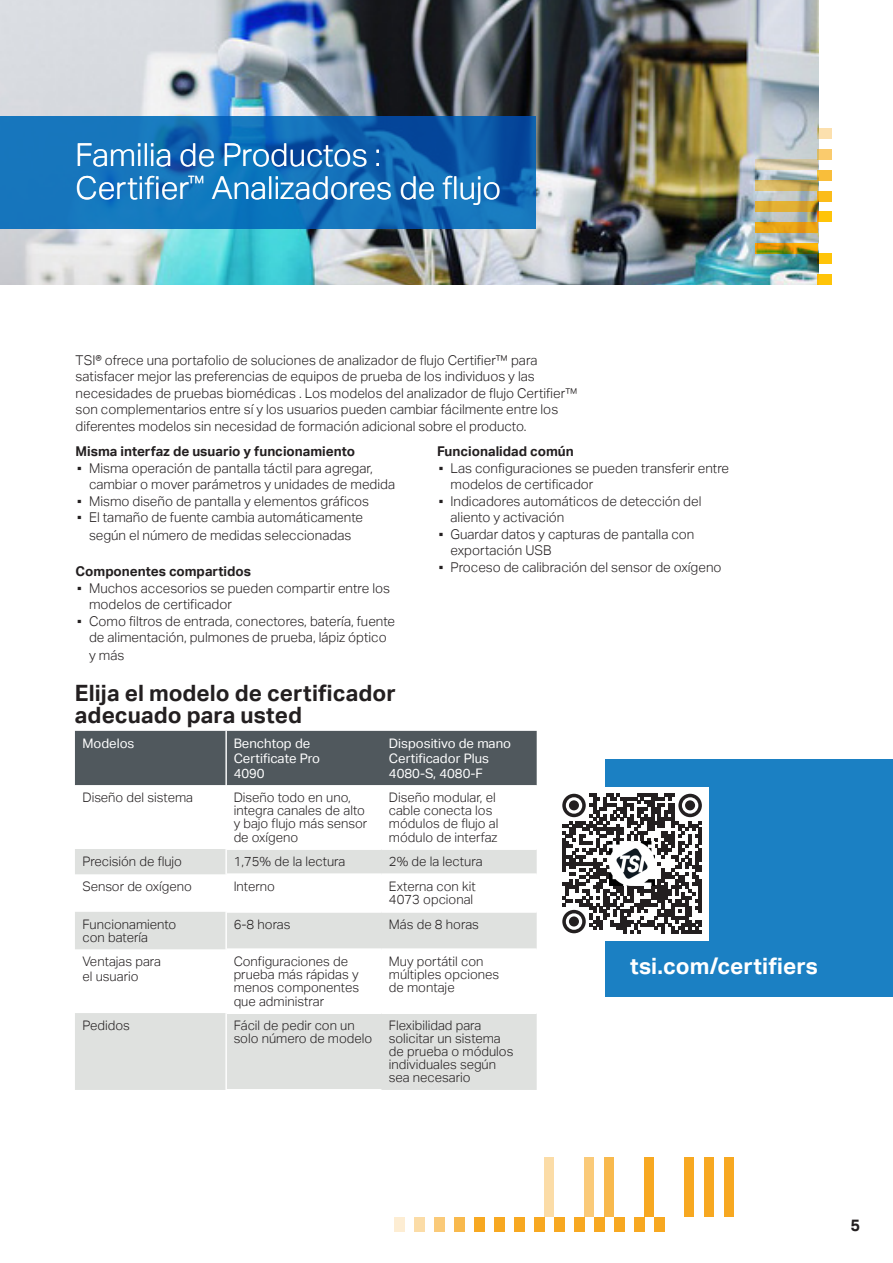
<style>
.page{position:relative;width:893px;height:1263px;background:#fff}
.page>*{position:absolute;margin:0;border:0;box-sizing:border-box;transform-origin:0 0}
.Headline_-_Section_Header{font:300 31.5px/33px "Aktiv Grotesk";color:#fff}
.Subheaders{font:700 22.5px/22.5px "Aktiv Grotesk";letter-spacing:.005em;color:#231f20}
.Subheaders-2{font:700 22.5px "Aktiv Grotesk";letter-spacing:.005em;color:#fff}
.Body_Copy_Section_Header{font:700 16.5px "Aktiv Grotesk";color:#231f20}
.Body_Copy{font:300 13.5px/16.5px "Aktiv Grotesk";color:#231f20}
.t1{font:700 13.5px "Aktiv Grotesk";color:#231f20}
.Table_-_Bullet_Check_Mark{font:300 13.2px/13.2px "Aktiv Grotesk";color:#231f20}
.Table_-_Left_Column_Copy{font:300 13.2px/13.2px "Aktiv Grotesk";color:#231f20}
.Table_Headers{font:13.2px/15px "Aktiv Grotesk";color:#fff}
.Table_-_Copy{font:300 13.2px/13.2px "Aktiv Grotesk";color:#231f20}
.s1{font-weight:400}
</style>
<div class="page">
<img style="left:0;top:0;width:818px;height:285px">
<svg style="left:0;top:116px;width:536px;height:113px;fill:#1575bc"></svg>
<div style="left:704px;top:1157px;width:10px;height:60px;background:#f7a821"></div>
<div style="left:604px;top:1157px;width:10px;height:60px;background:#f8b94d"></div>
<div style="left:684px;top:1157px;width:10px;height:60px;background:#f7a821"></div>
<div style="left:584px;top:1157px;width:10px;height:60px;background:#faca79"></div>
<div style="left:724px;top:1157px;width:10px;height:60px;background:#f7a821"></div>
<div style="left:644px;top:1157px;width:10px;height:60px;background:#f7a821"></div>
<div style="left:544px;top:1157px;width:10px;height:60px;background:#fbdca7"></div>
<div style="left:654px;top:1217px;width:10px;height:14px;background:#f7a821"></div>
<div style="left:614px;top:1217px;width:10px;height:14px;background:#f7a821"></div>
<div style="left:594px;top:1217px;width:10px;height:14px;background:#f7a821"></div>
<div style="left:574px;top:1217px;width:10px;height:14px;background:#f7a821"></div>
<div style="left:554px;top:1217px;width:10px;height:14px;background:#f7a821"></div>
<div style="left:534px;top:1217px;width:10px;height:14px;background:#f7a821"></div>
<div style="left:514px;top:1217px;width:10px;height:14px;background:#f7a821"></div>
<div style="left:634px;top:1217px;width:10px;height:14px;background:#f7a821"></div>
<div style="left:494px;top:1217px;width:10px;height:14px;background:#f7a821"></div>
<div style="left:474px;top:1217px;width:10px;height:14px;background:#f7a821"></div>
<div style="left:454px;top:1217px;width:10px;height:14px;background:#f8b94d"></div>
<div style="left:434px;top:1217px;width:10px;height:14px;background:#faca79"></div>
<div style="left:414px;top:1217px;width:10px;height:14px;background:#fbdca7"></div>
<div style="left:394px;top:1217px;width:10px;height:14px;background:#fdedd3"></div>
<div style="left:75px;top:731px;width:462px;height:54px;background:#50585d"></div>
<svg style="left:75px;top:785px;width:462px;height:90px"></svg>
<div style="left:75px;top:849px;width:462px;height:25px;background:#dfe1df"></div>
<svg style="left:75px;top:912px;width:462px;height:178px;fill:#dfe1df"></svg>
<hr style="left:227px;top:848px;width:154px;height:2px;background:#fff">
<hr style="left:381px;top:848px;width:156px;height:2px;background:#fff">
<hr style="left:227px;top:873px;width:154px;height:2px;background:#fff">
<hr style="left:381px;top:873px;width:156px;height:2px;background:#fff">
<hr style="left:227px;top:911px;width:154px;height:2px;background:#fff">
<hr style="left:381px;top:911px;width:156px;height:2px;background:#fff">
<hr style="left:227px;top:948px;width:154px;height:2px;background:#fff">
<hr style="left:381px;top:948px;width:156px;height:2px;background:#fff">
<hr style="left:227px;top:1012px;width:154px;height:2px;background:#fff">
<hr style="left:381px;top:1012px;width:156px;height:2px;background:#fff">
<hr style="left:225px;top:1089px;width:156px;height:2px;background:#fff">
<hr style="left:225px;top:731px;width:2px;height:54px;background:#fff">
<hr style="left:225px;top:785px;width:2px;height:64px;background:#fff">
<hr style="left:225px;top:849px;width:2px;height:25px;background:#fff">
<hr style="left:225px;top:874px;width:2px;height:38px;background:#fff">
<hr style="left:225px;top:912px;width:2px;height:37px;background:#fff">
<hr style="left:225px;top:949px;width:2px;height:64px;background:#fff">
<hr style="left:225px;top:1013px;width:2px;height:76px;background:#fff">
<svg style="left:755px;top:243px;width:62px;height:10px"></svg>
<svg style="left:755px;top:160px;width:62px;height:10px"></svg>
<svg style="left:755px;top:222px;width:62px;height:11px"></svg>
<svg style="left:755px;top:181px;width:62px;height:10px"></svg>
<svg style="left:755px;top:201px;width:62px;height:11px"></svg>
<div style="left:817px;top:274px;width:15px;height:11px;background:#ffc408"></div>
<svg style="left:817px;top:253px;width:15px;height:11px"></svg>
<svg style="left:817px;top:212px;width:15px;height:10px"></svg>
<svg style="left:817px;top:191px;width:15px;height:10px"></svg>
<div style="left:817px;top:170px;width:15px;height:11px;background:#f9be3a"></div>
<svg style="left:817px;top:149px;width:15px;height:10px"></svg>
<svg style="left:817px;top:128px;width:15px;height:11px"></svg>
<div style="left:605px;top:759px;width:288px;height:237px;background:#1b80c3"></div>
<div style="left:555px;top:787px;width:154px;height:153px;background:#fff"></div>
<svg style="left:562px;top:793px;width:140px;height:140px"></svg>
<div style="left:569px;top:800px;width:10px;height:10px;background:#231f20;border-radius:50%"></div>
<div style="left:685px;top:800px;width:10px;height:10px;background:#231f20;border-radius:50%"></div>
<div style="left:569px;top:916px;width:10px;height:10px;background:#231f20;border-radius:50%"></div>
<img style="left:610px;top:841px;width:44px;height:45px">
<p class="Headline_-_Section_Header" style="left:76px;top:139px;width:427px">Familia de Productos :<br>Certifier<sup>™</sup> Analizadores de flujo</p>
<p class="Body_Copy" style="left:76px;top:352px;width:503px">TSI® ofrece una portafolio de soluciones de analizador de flujo Certifier™ para satisfacer mejor las preferencias de equipos de prueba de los individuos y las necesidades de pruebas biomédicas . Los modelos del analizador de flujo Certifier™ son complementarios entre sí y los usuarios pueden cambiar fácilmente entre los diferentes modelos sin necesidad de formación adicional sobre el producto.</p>
<p class="t1" style="left:76px;top:443px;width:281px">Misma interfaz de usuario y funcionamiento</p>
<p class="Body_Copy" style="left:89px;top:460px;width:308px;text-indent:-14px"><span class="s1">▪</span> Misma operación de pantalla táctil para agregar, cambiar o mover parámetros y unidades de medida</p>
<p class="Body_Copy" style="left:76px;top:493px;width:295px"><span class="s1">▪</span> Mismo diseño de pantalla y elementos gráficos</p>
<p class="Body_Copy" style="left:76px;top:508px;width:289px;line-height:18px;text-align:center"><span class="s1">▪</span> El tamaño de fuente cambia automáticamente según el número de medidas seleccionadas</p>
<p class="t1" style="left:76px;top:563px;width:177px">Componentes compartidos</p>
<p class="Body_Copy" style="left:89px;top:580px;width:302px;text-indent:-14px"><span class="s1">▪</span> Muchos accesorios se pueden compartir entre los modelos de certificador</p>
<p class="Body_Copy" style="left:76px;top:613px;width:321px;text-align:center"><span class="s1">▪</span> Como filtros de entrada, conectores, batería, fuente de alimentación, pulmones de prueba, lápiz óptico</p>
<p class="Body_Copy" style="left:89px;top:647px;width:37px">y más</p>
<p class="t1" style="left:437px;top:443px;width:138px">Funcionalidad común</p>
<p class="Body_Copy" style="left:450px;top:460px;width:280px;text-indent:-14px"><span class="s1">▪</span> Las configuraciones se pueden transferir entre modelos de certificador</p>
<p class="Body_Copy" style="left:450px;top:493px;width:252px;text-indent:-14px"><span class="s1">▪</span> Indicadores automáticos de detección del aliento y activación</p>
<p class="Body_Copy" style="left:450px;top:526px;width:245px;text-indent:-14px"><span class="s1">▪</span> Guardar datos y capturas de pantalla con exportación USB</p>
<p class="Body_Copy" style="left:437px;top:559px;width:286px"><span class="s1">▪</span> Proceso de calibración del sensor de oxígeno</p>
<p class="Subheaders" style="left:75px;top:682px;width:322px">Elija el modelo de certificador adecuado para usted</p>
<p class="Table_Headers" style="left:82px;top:736px;width:53px">Modelos</p>
<p class="Table_Headers" style="left:234px;top:736px;width:88px">Benchtop de<br>Certificate Pro</p>
<p class="Table_Headers" style="left:234px;top:766px;width:33px">4090</p>
<p class="Table_Headers" style="left:389px;top:736px;width:124px">Dispositivo de mano<br>Certificador Plus</p>
<p class="Table_Headers" style="left:389px;top:766px;width:96px">4080-S, 4080-F</p>
<p class="Table_-_Left_Column_Copy" style="left:82px;top:791px;width:112px">Diseño del sistema</p>
<p class="Table_-_Bullet_Check_Mark" style="left:234px;top:791px;width:135px">Diseño todo en uno, integra canales de alto y bajo flujo más sensor de oxígeno</p>
<p class="Table_-_Bullet_Check_Mark" style="left:389px;top:791px;width:111px">Diseño modular, el cable conecta los módulos de flujo al módulo de interfaz</p>
<p class="Table_-_Left_Column_Copy" style="left:82px;top:855px;width:101px">Precisión de flujo</p>
<p class="Table_-_Bullet_Check_Mark" style="left:234px;top:855px;width:113px">1,75% de la lectura</p>
<p class="Table_-_Bullet_Check_Mark" style="left:389px;top:855px;width:95px">2% de la lectura</p>
<p class="Table_-_Left_Column_Copy" style="left:82px;top:880px;width:111px">Sensor de oxígeno</p>
<p class="Table_-_Bullet_Check_Mark" style="left:234px;top:880px;width:43px">Interno</p>
<p class="Table_-_Bullet_Check_Mark" style="left:389px;top:880px;width:88px">Externa con kit<br>4073 opcional</p>
<p class="Table_-_Left_Column_Copy" style="left:82px;top:917px;width:95px">Funcionamiento con batería</p>
<p class="Table_-_Bullet_Check_Mark" style="left:234px;top:917px;width:58px">6-8 horas</p>
<p class="Table_-_Bullet_Check_Mark" style="left:389px;top:917px;width:92px">Más de 8 horas</p>
<p class="Table_-_Left_Column_Copy" style="left:82px;top:954px;width:80px;line-height:15px">Ventajas para el usuario</p>
<p class="Table_-_Bullet_Check_Mark" style="left:234px;top:955px;width:127px">Configuraciones de prueba más rápidas y menos componentes que administrar</p>
<p class="Table_-_Bullet_Check_Mark" style="left:389px;top:955px;width:112px">Muy portátil con múltiples opciones de montaje</p>
<p class="Table_-_Left_Column_Copy" style="left:82px;top:1019px;width:49px">Pedidos</p>
<p class="Table_-_Copy" style="left:234px;top:1019px;width:140px">Fácil de pedir con un solo número de modelo</p>
<p class="Table_-_Bullet_Check_Mark" style="left:389px;top:1019px;width:126px">Flexibilidad para solicitar un sistema de prueba o módulos individuales según sea necesario</p>
<p class="Subheaders-2" style="left:630px;top:953px;width:189px">tsi.com/certifiers</p>
<p class="Body_Copy_Section_Header" style="left:851px;top:1215px;width:11px">5</p>
</div>
